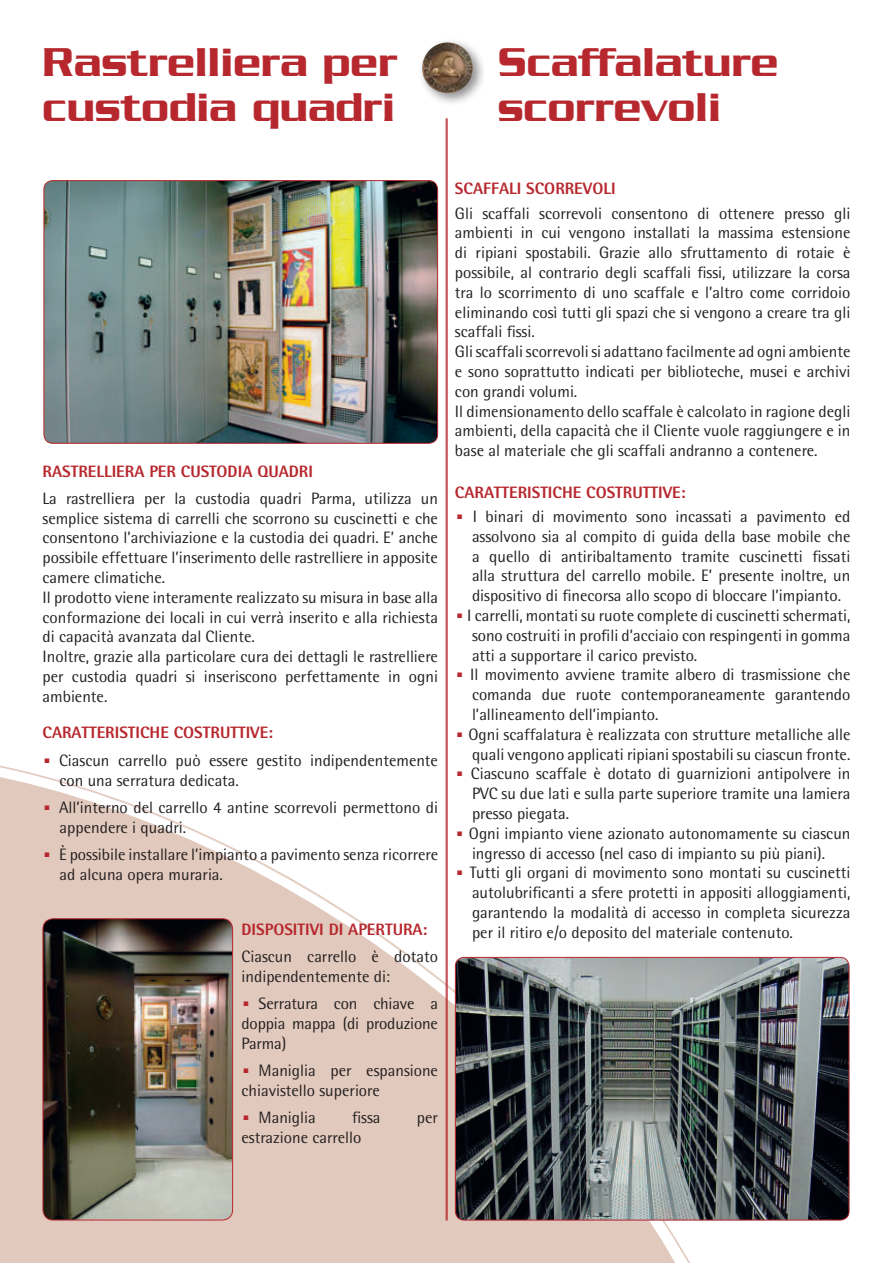
<style>
.page{position:relative;width:893px;height:1263px;background:#fff}
.page>*{position:absolute;margin:0;border:0;box-sizing:border-box;transform-origin:0 0}
.t1{font:45px "Rotis Semi Sans";color:#b7282e}
.t2{font:500 43.5px/45px "Serpentine";color:#b7282e}
.t3{font:16.5px/19.8px "Rotis Semi Sans";color:#231f20}
.t4{font:800 16.5px "Rotis Semi Sans";color:#b7282e}
</style>
<div class="page">
<svg style="left:0;top:700px;width:844px;height:563px"></svg>
<hr style="left:447px;top:118px;width:1px;height:1102px;background:#b7282e">
<hr style="left:446px;top:118px;width:1px;height:1102px;background:#b7282e">
<div style="left:417px;top:37px;width:68px;height:69px;background:#231f20;opacity:.5"></div>
<img style="left:422px;top:42px;width:51px;height:51px;border-radius:25px">
<img style="left:44px;top:181px;width:394px;height:262px">
<div style="left:44px;top:180px;width:394px;height:264px;border:1px solid #b7282e;border-radius:9px"></div>
<img style="left:455px;top:957px;width:394px;height:263px">
<div style="left:455px;top:957px;width:394px;height:263px;border:1px solid #b7282e;border-radius:9px"></div>
<img style="left:43px;top:919px;width:190px;height:301px">
<div style="left:43px;top:918px;width:190px;height:302px;border:1px solid #b7282e;border-radius:10px"></div>
<h2 class="t2" style="left:43px;top:39px;width:356px">Rastrelliera per custodia quadri</h2>
<h2 class="t2" style="left:498px;top:39px;width:282px">Scaffalature scorrevoli</h2>
<p class="t4" style="left:43px;top:460px;width:272px">RASTRELLIERA PER CUSTODIA QUADRI</p>
<p class="t3" style="left:43px;top:488px;width:397px">La rastrelliera per la custodia quadri Parma, utilizza un semplice sistema di carrelli che scorrono su cuscinetti e che consentono l’archiviazione e la custodia dei quadri. E’ anche possibile effettuare l’inserimento delle rastrelliere in apposite camere climatiche.<br>Il prodotto viene interamente realizzato su misura in base alla conformazione dei locali in cui verrà inserito e alla richiesta di capacità avanzata dal Cliente.<br>Inoltre, grazie alla particolare cura dei dettagli le rastrelliere per custodia quadri si inseriscono perfettamente in ogni ambiente.</p>
<p class="t4" style="left:43px;top:722px;width:232px">CARATTERISTICHE COSTRUTTIVE:</p>
<h1 class="t1" style="left:43px;top:721px;width:11px">.</h1>
<p class="t3" style="left:59px;top:750px;width:380px">Ciascun carrello può essere gestito indipendentemente con una serratura dedicata.</p>
<h1 class="t1" style="left:43px;top:768px;width:11px">.</h1>
<p class="t3" style="left:59px;top:797px;width:380px">All’interno del carrello 4 antine scorrevoli permettono di appendere i quadri.</p>
<h1 class="t1" style="left:43px;top:815px;width:11px">.</h1>
<p class="t3" style="left:59px;top:844px;width:380px">È possibile installare l’impianto a pavimento senza ricorrere ad alcuna opera muraria.</p>
<p class="t4" style="left:242px;top:919px;width:187px">DISPOSITIVI DI APERTURA:</p>
<p class="t3" style="left:242px;top:947px;width:198px">Ciascun carrello è dotato indipendentemente di:</p>
<h1 class="t1" style="left:242px;top:965px;width:11px">.</h1>
<p class="t3" style="left:242px;top:994px;width:198px;text-align:justify;text-indent:17px">Serratura con chiave a doppia mappa (di produzione Parma)</p>
<h1 class="t1" style="left:242px;top:1031px;width:11px">.</h1>
<p class="t3" style="left:242px;top:1061px;width:198px;text-indent:17px">Maniglia per espansione chiavistello superiore</p>
<h1 class="t1" style="left:242px;top:1079px;width:11px">.</h1>
<p class="t3" style="left:259px;top:1108px;width:59px">Maniglia</p>
<p class="t3" style="left:352px;top:1108px;width:30px">fissa</p>
<p class="t3" style="left:417px;top:1108px;width:23px">per</p>
<p class="t3" style="left:242px;top:1127px;width:121px">estrazione carrello</p>
<p class="t4" style="left:455px;top:178px;width:162px">SCAFFALI SCORREVOLI</p>
<p class="t3" style="left:455px;top:203px;width:397px">Gli scaffali scorrevoli consentono di ottenere presso gli ambienti in cui vengono installati la massima estensione di ripiani spostabili. Grazie allo sfruttamento di rotaie è possibile, al contrario degli scaffali fissi, utilizzare la corsa tra lo scorrimento di uno scaffale e l’altro come corridoio eliminando così tutti gli spazi che si vengono a creare tra gli scaffali fissi.<br>Gli scaffali scorrevoli si adattano facilmente ad ogni ambiente e sono soprattutto indicati per biblioteche, musei e archivi con grandi volumi.<br>Il dimensionamento dello scaffale è calcolato in ragione degli ambienti, della capacità che il Cliente vuole raggiungere e in base al materiale che gli scaffali andranno a contenere.</p>
<p class="t4" style="left:455px;top:482px;width:232px">CARATTERISTICHE COSTRUTTIVE:</p>
<h1 class="t1" style="left:455px;top:477px;width:11px">.</h1>
<p class="t3" style="left:472px;top:506px;width:380px;text-align:justify">I binari di movimento sono incassati a pavimento ed assolvono sia al compito di guida della base mobile che a quello di antiribaltamento tramite cuscinetti fissati alla struttura del carrello mobile. E’ presente inoltre, un dispositivo di finecorsa allo scopo di bloccare l’impianto.</p>
<h1 class="t1" style="left:455px;top:576px;width:11px">.</h1>
<p class="t3" style="left:467px;top:605px;width:385px;text-align:justify">I carrelli, montati su ruote complete di cuscinetti schermati, sono costruiti in profili d’acciaio con respingenti in gomma atti a supportare il carico previsto.</p>
<h1 class="t1" style="left:455px;top:636px;width:11px">.</h1>
<p class="t3" style="left:470px;top:665px;width:382px;text-align:justify">Il movimento avviene tramite albero di trasmissione che comanda due ruote contemporaneamente garantendo l’allineamento dell’impianto.</p>
<h1 class="t1" style="left:455px;top:695px;width:11px">.</h1>
<p class="t3" style="left:468px;top:724px;width:383px">Ogni scaffalatura è realizzata con strutture metalliche alle quali vengono applicati ripiani spostabili su ciascun fronte.</p>
<h1 class="t1" style="left:455px;top:735px;width:11px">.</h1>
<p class="t3" style="left:471px;top:764px;width:381px;text-align:justify">Ciascuno scaffale è dotato di guarnizioni antipolvere in PVC su due lati e sulla parte superiore tramite una lamiera presso piegata.</p>
<h1 class="t1" style="left:455px;top:794px;width:11px">.</h1>
<p class="t3" style="left:469px;top:823px;width:383px">Ogni impianto viene azionato autonomamente su ciascun ingresso di accesso (nel caso di impianto su più piani).</p>
<h1 class="t1" style="left:455px;top:834px;width:11px">.</h1>
<p class="t3" style="left:470px;top:863px;width:382px;text-align:justify">Tutti gli organi di movimento sono montati su cuscinetti autolubrificanti a sfere protetti in appositi alloggiamenti, garantendo la modalità di accesso in completa sicurezza per il ritiro e/o deposito del materiale contenuto.</p>
</div>
